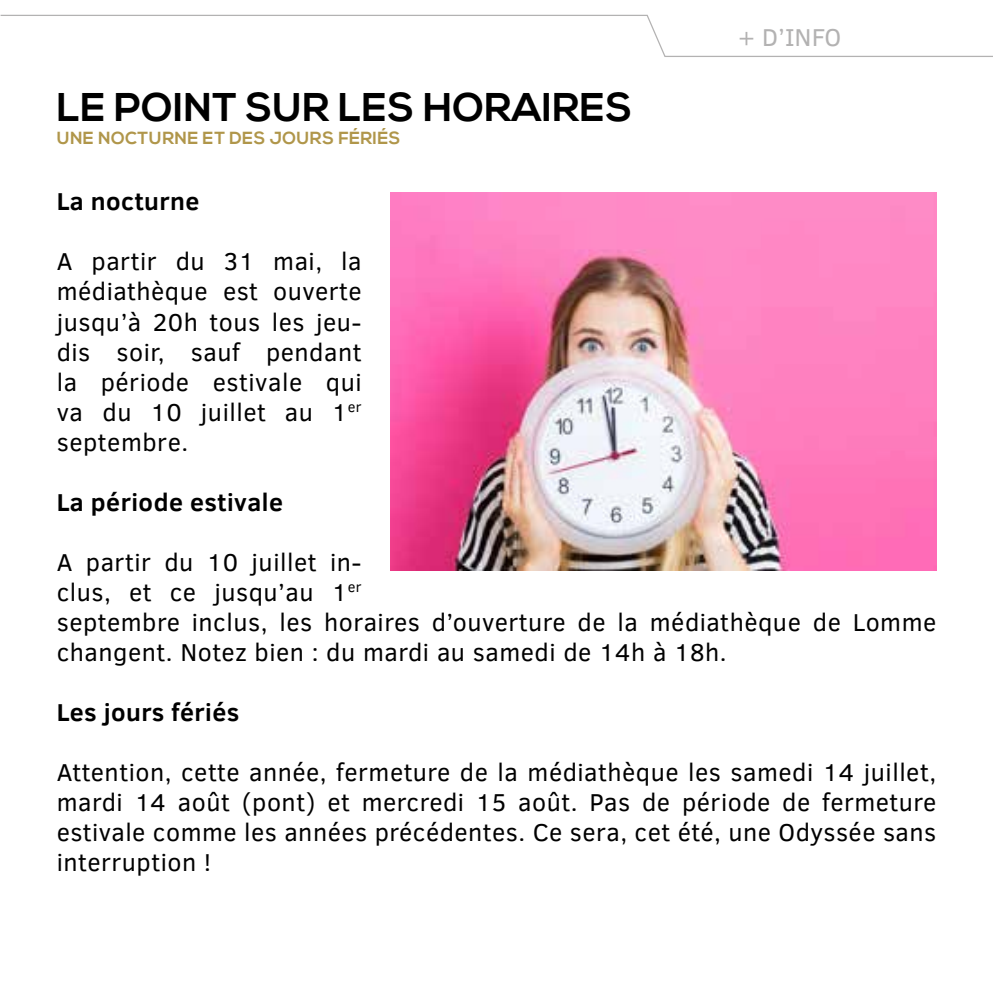
<style>
.page{position:relative;width:993px;height:993px;background:#fff}
.page>*{position:absolute;margin:0;border:0;box-sizing:border-box;transform-origin:0 0}
.t1{font:700 40px "Nexa";letter-spacing:.005em;color:#000}
.t2{font:25px/30px "Clear Sans";letter-spacing:.02em;color:#000;text-align:justify}
.t3{font:700 25px "Clear Sans";letter-spacing:.02em;color:#000}
.t4{font:25px "Clear Sans";color:#b3b2b2}
.t5{font:700 17.5px "Nexa";letter-spacing:.02em;color:#b0964a}
</style>
<div class="page">
<svg style="left:1px;top:14px;width:991px;height:43px"></svg>
<img style="left:390px;top:192px;width:545px;height:378px">
<h1 class="t1" style="left:57px;top:84px;width:577px">LE POINT SUR LES HORAIRES</h1>
<p class="t5" style="left:57px;top:128px;width:345px">UNE NOCTURNE ET DES JOURS FÉRIÉS</p>
<p class="t3" style="left:57px;top:183px;width:144px">La nocturne</p>
<p class="t4" style="left:737px;top:21px;width:105px">+ D’INFO</p>
<p class="t2" style="left:57px;top:246px;width:306px">A partir du 31 mai, la médiathèque est ouverte jusqu’à 20h tous les jeu&shy;dis soir, sauf pendant la période estivale qui va du 10 juillet au 1<sup>er </sup>septembre.</p>
<p class="t3" style="left:57px;top:483px;width:228px">La période estivale</p>
<p class="t2" style="left:57px;top:546px;width:880px;text-align:left">A partir du 10 juillet in-<br>clus, et ce jusqu’au 1<sup>er<br></sup>septembre inclus, les horaires d’ouverture de la médiathèque de Lomme changent. Notez bien : du mardi au samedi de 14h à 18h.</p>
<p class="t3" style="left:57px;top:693px;width:184px">Les jours fériés</p>
<p class="t2" style="left:57px;top:756px;width:880px">Attention, cette année, fermeture de la médiathèque les samedi 14 juillet, mardi 14 août (pont) et mercredi 15 août. Pas de période de fermeture estivale comme les années précédentes. Ce sera, cet été, une Odyssée sans interruption !</p>
</div>
